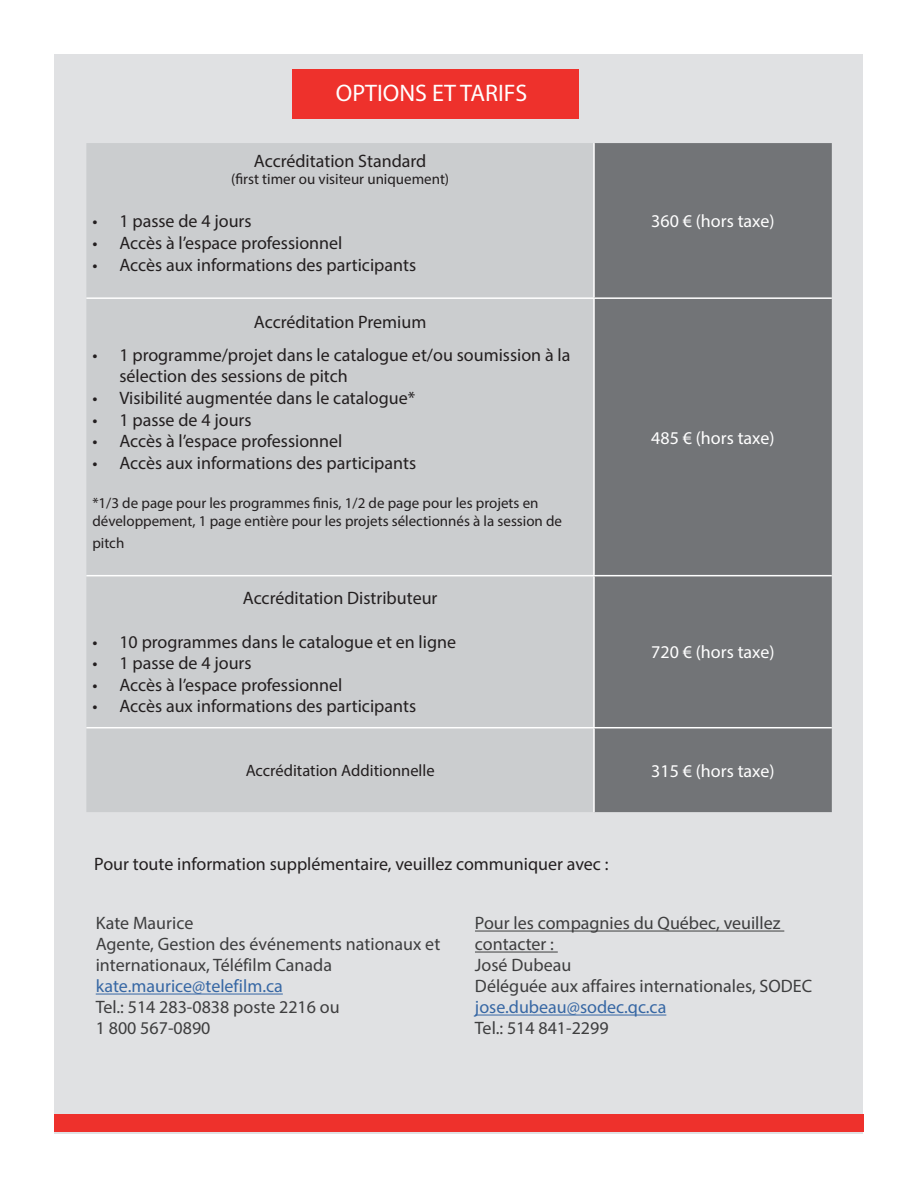
<style>
.page{position:relative;width:918px;height:1188px;background:#fff}
.page>*{position:absolute;margin:0;border:0;box-sizing:border-box;transform-origin:0 0}
.t1{font:24px "Myriad Pro";color:#fff}
.t2{font:18px/21.6px "Myriad Pro";color:#231f20}
._05_body_text{font:18px/21px "Myriad Pro";color:#3e3e3f}
.t3{font:18px "Myriad Pro";color:#fff}
.t4{font:16.5px "Myriad Pro";color:#231f20}
.t5{font:15px/18px "Myriad Pro";color:#231f20}
.s1{color:#3667a4}
</style>
<div class="page">
<div style="left:54px;top:54px;width:808px;height:1080px;background:#e0e1e3"></div>
<div style="left:86px;top:143px;width:507px;height:669px;background:#cbcdcf"></div>
<div style="left:595px;top:143px;width:237px;height:669px;background:#727477"></div>
<hr style="left:593px;top:143px;width:2px;height:154px;background:#fff">
<hr style="left:86px;top:297px;width:508px;height:2px;background:#fff">
<hr style="left:594px;top:297px;width:238px;height:2px;background:#fff">
<hr style="left:593px;top:299px;width:2px;height:276px;background:#fff">
<hr style="left:86px;top:575px;width:508px;height:1px;background:#fff">
<hr style="left:594px;top:575px;width:238px;height:1px;background:#fff">
<hr style="left:593px;top:576px;width:2px;height:151px;background:#fff">
<hr style="left:86px;top:727px;width:508px;height:1px;background:#fff">
<hr style="left:594px;top:727px;width:238px;height:1px;background:#fff">
<hr style="left:593px;top:728px;width:2px;height:84px;background:#fff">
<div style="left:292px;top:69px;width:286px;height:50px;background:#ee312c"></div>
<hr style="left:96px;top:994px;width:187px;height:1px;background:#3667a4">
<hr style="left:475px;top:931px;width:309px;height:1px;background:#3e3e3f">
<hr style="left:475px;top:952px;width:83px;height:1px;background:#3e3e3f">
<hr style="left:475px;top:1015px;width:191px;height:1px;background:#3667a4">
<div style="left:54px;top:1115px;width:810px;height:17px;background:#ee312c"></div>
<p class="t1" style="left:336px;top:78px;width:193px">OPTIONS ET TARIFS</p>
<p class="t2" style="left:254px;top:150px;width:174px">Accréditation Standard</p>
<p class="t5" style="left:231px;top:170px;width:220px">(first timer ou visiteur uniquement)</p>
<p class="t2" style="left:92px;top:210px;width:161px">• 1 passe de 4 jours</p>
<p class="t2" style="left:92px;top:232px;width:252px">• Accès à l’espace professionnel</p>
<p class="t2" style="left:92px;top:253px;width:325px">• Accès aux informations des participants</p>
<p class="t2" style="left:254px;top:311px;width:174px">Accréditation Premium</p>
<p class="t2" style="left:119px;top:344px;width:453px;text-indent:-27px">• 1 programme/projet dans le catalogue et/ou soumission à la sélection des sessions de pitch</p>
<p class="t2" style="left:92px;top:387px;width:324px">• Visibilité augmentée dans le catalogue*</p>
<p class="t2" style="left:92px;top:409px;width:161px">• 1 passe de 4 jours</p>
<p class="t2" style="left:92px;top:430px;width:252px">• Accès à l’espace professionnel</p>
<p class="t2" style="left:92px;top:452px;width:325px">• Accès aux informations des participants</p>
<p class="t5" style="left:92px;top:494px;width:471px">*1/3 de page pour les programmes finis, 1/2 de page pour les projets en développement, 1 page entière pour les projets sélectionnés à la session de</p>
<p class="t5" style="left:92px;top:534px;width:33px">pitch</p>
<p class="t2" style="left:243px;top:587px;width:196px">Accréditation Distributeur</p>
<p class="t2" style="left:92px;top:631px;width:365px">• 10 programmes dans le catalogue et en ligne</p>
<p class="t2" style="left:92px;top:652px;width:161px">• 1 passe de 4 jours</p>
<p class="t2" style="left:92px;top:674px;width:252px">• Accès à l’espace professionnel</p>
<p class="t2" style="left:92px;top:695px;width:325px">• Accès aux informations des participants</p>
<p class="t3" style="left:651px;top:210px;width:125px">360 € (hors taxe)</p>
<p class="t3" style="left:651px;top:427px;width:125px">485 € (hors taxe)</p>
<p class="t3" style="left:651px;top:641px;width:125px">720 € (hors taxe)</p>
<p class="t4" style="left:246px;top:760px;width:191px">Accréditation Additionnelle</p>
<p class="t3" style="left:651px;top:760px;width:125px">315 € (hors taxe)</p>
<p class="t2" style="left:94px;top:853px;width:516px">Pour toute information supplémentaire, veuillez communiquer avec :</p>
<p class="_05_body_text" style="left:96px;top:912px;width:346px">Kate Maurice<br>Agente, Gestion des événements nationaux et internationaux, Téléfilm Canada <span class="s1">kate.maurice@telefilm.ca<br></span>Tel.: 514 283-0838 poste 2216 ou<br>1 800 567-0890</p>
<p class="_05_body_text" style="left:475px;top:912px;width:339px">Pour les compagnies du Québec, veuillez contacter :<br>José Dubeau<br>Déléguée aux affaires internationales, SODEC <span class="s1">jose.dubeau@sodec.qc.ca<br></span>Tel.: 514 841-2299</p>
</div>
